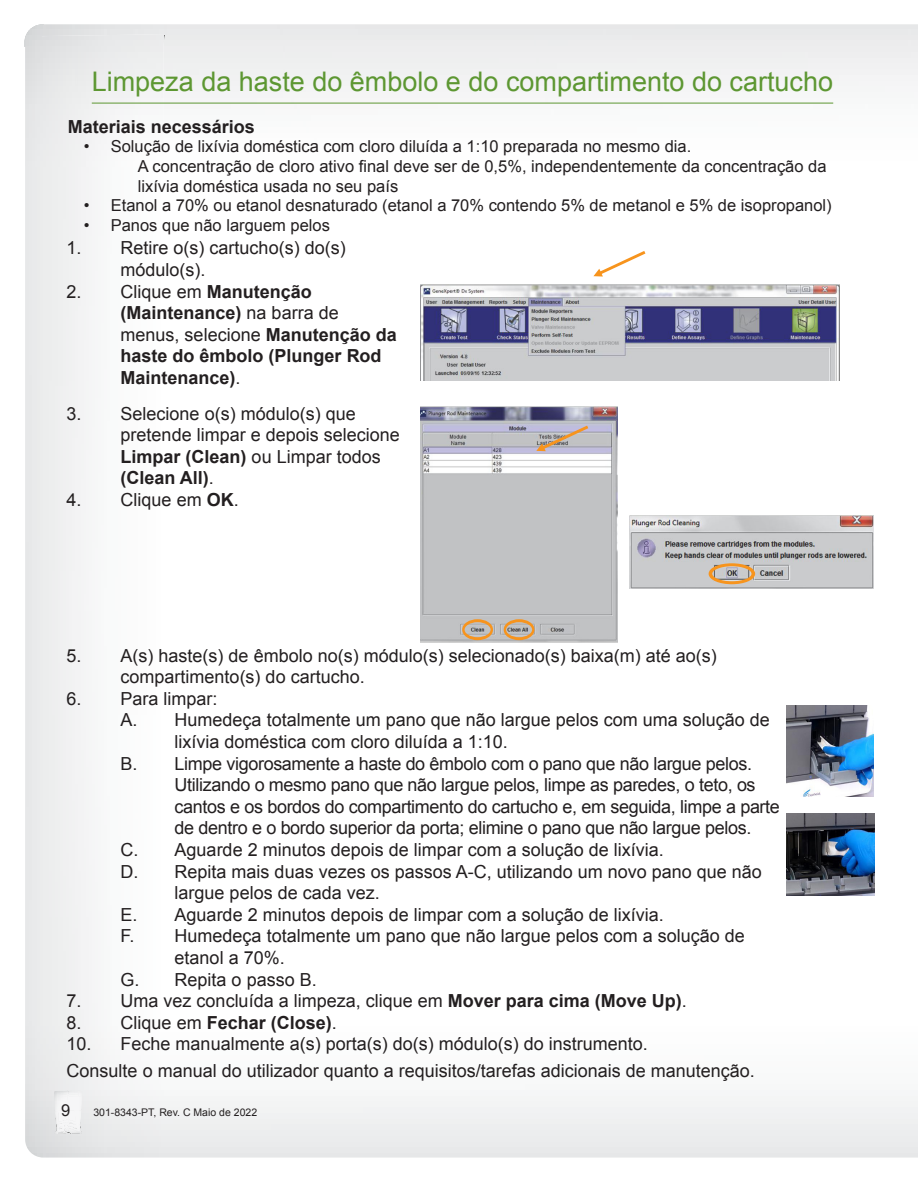
<style>
.page{position:relative;width:918px;height:1188px;background:#fff}
.page>*{position:absolute;margin:0;border:0;box-sizing:border-box;transform-origin:0 0}
.t1{font:27px "Arial";color:#5d9732}
.t2{font:18px/21.6px "Arial";color:#231f20}
.t3{font:18px "Arial";letter-spacing:-.02em;color:#231f20}
.t4{font:700 18px/21.6px "Arial";color:#231f20}
.t5{font:16.5px/19.8px "Arial";color:#231f20}
.t6{font:10.5px "Arial";color:#231f20}
.s1{font-weight:400}
.s2{font-weight:700}
</style>
<div class="page">
<img style="left:24px;top:25px;width:14px;height:22px">
<hr style="left:92px;top:103px;width:741px;height:1px;background:#5d9732">
<img style="left:786px;top:706px;width:87px;height:91px">
<img style="left:787px;top:813px;width:88px;height:83px">
<img style="left:421px;top:285px;width:418px;height:95px">
<svg style="left:593px;top:251px;width:53px;height:26px"></svg>
<img style="left:421px;top:406px;width:196px;height:237px">
<img style="left:630px;top:515px;width:243px;height:74px">
<div style="left:709px;top:563px;width:46px;height:21px;border:3px solid #f7941d;border-radius:50%"></div>
<div style="left:462px;top:619px;width:31px;height:21px;border:3px solid #f7941d;border-radius:50%"></div>
<div style="left:504px;top:619px;width:31px;height:21px;border:3px solid #f7941d;border-radius:50%"></div>
<svg style="left:536px;top:421px;width:55px;height:31px;background:#bdb3b4"></svg>
<svg style="left:55px;top:1109px;width:27px;height:25px"></svg>
<svg style="left:58px;top:1091px;width:10px;height:5px"></svg>
<img style="left:68px;top:1091px;width:14px;height:5px">
<h1 class="t1" style="left:92px;top:71px;width:743px">Limpeza da haste do êmbolo e do compartimento do cartucho</h1>
<p class="t4" style="left:68px;top:116px;width:189px">Materiais necessários</p>
<p class="t5" style="left:138px;top:138px;width:690px;text-indent:-54px">• Solução de lixívia doméstica com cloro diluída a 1:10 preparada no mesmo dia.<br>A concentração de cloro ativo final deve ser de 0,5%, independentemente da concentração da lixívia doméstica usada no seu país</p>
<p class="t5" style="left:84px;top:197px;width:749px">• Etanol a 70% ou etanol desnaturado (etanol a 70% contendo 5% de metanol e 5% de isopropanol)</p>
<p class="t5" style="left:84px;top:217px;width:248px">• Panos que não larguem pelos</p>
<p class="t2" style="left:121px;top:239px;width:227px;text-indent:-54px">1. Retire o(s) cartucho(s) do(s) módulo(s).</p>
<p class="t4" style="left:121px;top:281px;width:278px;text-indent:-54px"><span class="s1">2. Clique em</span> Manutenção (Maintenance) <span class="s1">na barra de menus, selecione</span> Manutenção da haste do êmbolo (Plunger Rod<br>Maintenance)<span class="s1">.</span></p>
<p class="t2" style="left:121px;top:403px;width:281px;text-indent:-54px">3. Selecione o(s) módulo(s) que pretende limpar e depois selecione<br><span class="s2">Limpar (Clean)</span> ou Limpar todos <span class="s2">(Clean All)</span>.</p>
<p class="t2" style="left:67px;top:490px;width:174px">4. Clique em <span class="s2">OK</span>.</p>
<p class="t2" style="left:121px;top:645px;width:598px;text-indent:-54px">5. A(s) haste(s) de êmbolo no(s) módulo(s) selecionado(s) baixa(m) até ao(s) compartimento(s) do cartucho.</p>
<p class="t2" style="left:67px;top:689px;width:153px">6. Para limpar:</p>
<p class="t2" style="left:121px;top:711px;width:651px">A. Humedeça totalmente um pano que não largue pelos com uma solução de</p>
<p class="t2" style="left:175px;top:731px;width:335px">lixívia doméstica com cloro diluída a 1:10.</p>
<p class="t3" style="left:121px;top:756px;width:633px">B. Limpe vigorosamente a haste do êmbolo com o pano que não largue pelos.</p>
<p class="t3" style="left:175px;top:778px;width:583px">Utilizando o mesmo pano que não largue pelos, limpe as paredes, o teto, os</p>
<p class="t3" style="left:175px;top:800px;width:607px">cantos e os bordos do compartimento do cartucho e, em seguida, limpe a parte</p>
<p class="t3" style="left:175px;top:821px;width:578px">de dentro e o bordo superior da porta; elimine o pano que não largue pelos.</p>
<p class="t2" style="left:121px;top:841px;width:545px">C. Aguarde 2 minutos depois de limpar com a solução de lixívia.</p>
<p class="t2" style="left:121px;top:862px;width:643px">D. Repita mais duas vezes os passos A-C, utilizando um novo pano que não</p>
<p class="t2" style="left:175px;top:884px;width:207px">largue pelos de cada vez.</p>
<p class="t2" style="left:121px;top:905px;width:545px">E. Aguarde 2 minutos depois de limpar com a solução de lixívia.</p>
<p class="t2" style="left:121px;top:927px;width:626px">F. Humedeça totalmente um pano que não largue pelos com a solução de</p>
<p class="t2" style="left:175px;top:947px;width:112px">etanol a 70%.</p>
<p class="t2" style="left:121px;top:970px;width:198px">G. Repita o passo B.</p>
<p class="t2" style="left:67px;top:992px;width:622px">7. Uma vez concluída a limpeza, clique em <span class="s2">Mover para cima (Move Up)</span>.</p>
<p class="t4" style="left:67px;top:1013px;width:272px"><span class="s1">8. Clique em</span> Fechar (Close)<span class="s1">.</span></p>
<p class="t2" style="left:67px;top:1031px;width:690px;line-height:27px">10. Feche manualmente a(s) porta(s) do(s) módulo(s) do instrumento.<br>Consulte o manual do utilizador quanto a requisitos/tarefas adicionais de manutenção.</p>
<p class="t5" style="left:61px;top:1102px;width:11px">9</p>
<p class="t6" style="left:93px;top:1108px;width:165px">301-8343-PT, Rev. C Maio de 2022</p>
</div>
